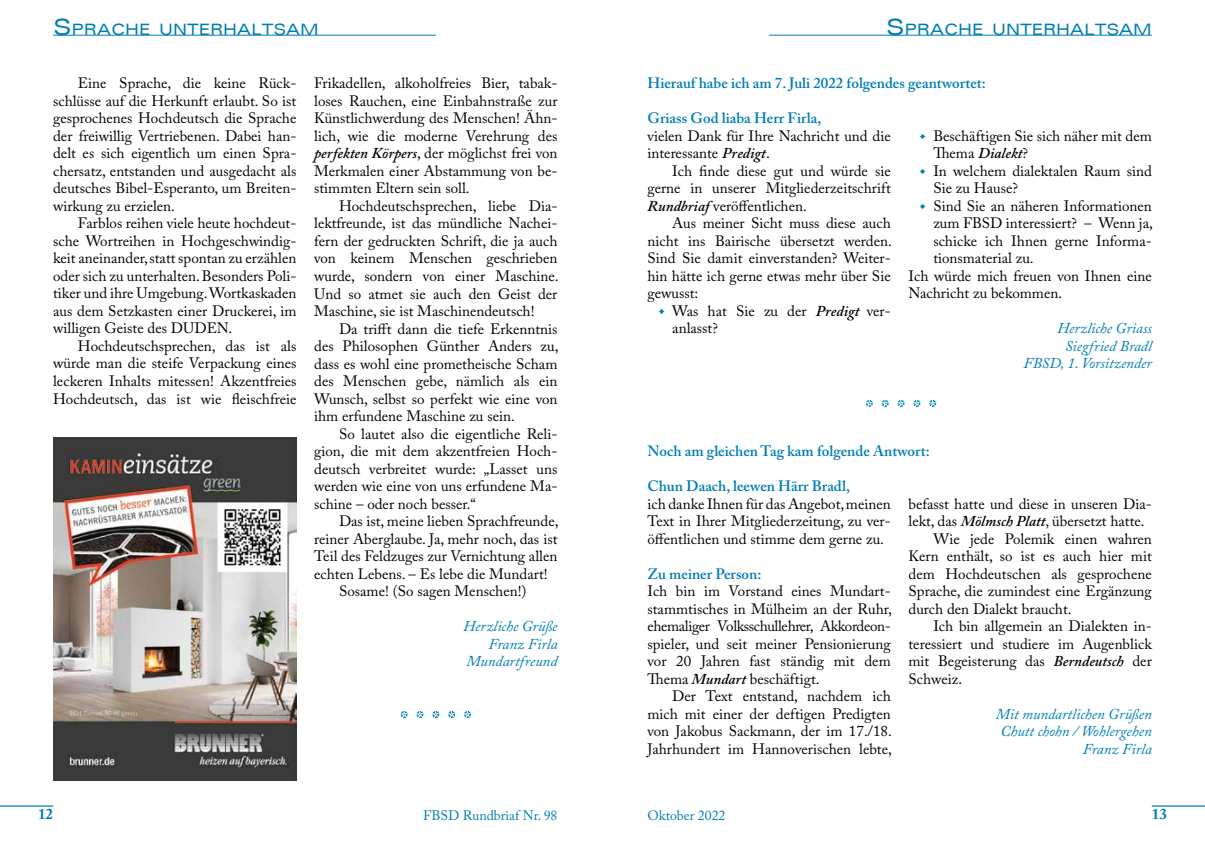
<style>
.page{position:relative;width:1205px;height:851px;background:#fff}
.page>*{position:absolute;margin:0;border:0;box-sizing:border-box;transform-origin:0 0}
.t1{font:expanded 15.75px "Univers";color:#007eb2}
.t2{font:15px/17.5px "Adobe Caslon Pro";color:#000;text-align:justify}
.t3{font:600 15px "Adobe Caslon Pro";color:#007eb2}
.t4{font:italic 15px/17.5px "Adobe Caslon Pro";color:#007eb2;text-align:right}
.t5{font:italic 600 15px "Adobe Caslon Pro";color:#000}
.t6{font:700 15px "Adobe Caslon Pro";color:#007eb2}
.t7{font:13.75px "Adobe Caslon Pro";color:#007eb2}
.s1{font-size:22.5px}
.s2{font-weight:600;font-style:italic}
.s3{font-weight:400;font-style:normal}
</style>
<div class="page">
<hr style="left:0;top:805px;width:53px;height:1px;background:#007eb2">
<hr style="left:1152px;top:805px;width:53px;height:1px;background:#007eb2">
<hr style="left:53px;top:35px;width:383px;height:1px;background:#007eb2">
<svg style="left:432px;top:711px;width:7px;height:7px"></svg>
<svg style="left:448px;top:711px;width:7px;height:7px"></svg>
<svg style="left:464px;top:711px;width:7px;height:7px"></svg>
<svg style="left:400px;top:711px;width:8px;height:7px"></svg>
<svg style="left:416px;top:711px;width:8px;height:7px"></svg>
<img style="left:53px;top:438px;width:243px;height:342px">
<hr style="left:769px;top:35px;width:383px;height:1px;background:#007eb2">
<svg style="left:897px;top:399px;width:8px;height:8px"></svg>
<svg style="left:913px;top:399px;width:7px;height:8px"></svg>
<svg style="left:929px;top:399px;width:7px;height:8px"></svg>
<svg style="left:865px;top:399px;width:8px;height:8px"></svg>
<svg style="left:881px;top:399px;width:8px;height:8px"></svg>
<p class="t1" style="left:53px;top:20px;width:267px"><span class="s1">S</span> PRACHE UNTERHALTSAM</p>
<p class="t2" style="left:53px;top:74px;width:245px;text-indent:25px">Eine Sprache, die keine Rück&shy;schlüsse auf die Herkunft erlaubt. So ist gesprochenes Hochdeutsch die Sprache der freiwillig Vertriebenen. Dabei han&shy;delt es sich eigentlich um einen Spra&shy;chersatz, entstanden und ausgedacht als deutsches Bibel-Esperanto, um Breiten&shy;wirkung zu erzielen.</p>
<p class="t2" style="left:53px;top:214px;width:245px;text-indent:25px">Farblos reihen viele heute hochdeut&shy;sche Wortreihen in Hochgeschwindig&shy;keit aneinander, statt spontan zu erzählen oder sich zu unterhalten. Besonders Poli&shy;tiker und ihre Umgebung. Wortkaskaden aus dem Setzkasten einer Druckerei, im willigen Geiste des DUDEN.</p>
<p class="t2" style="left:53px;top:337px;width:245px;text-indent:25px">Hochdeutschsprechen, das ist als würde man die steife Verpackung eines leckeren Inhalts mitessen! Akzentfreies Hochdeutsch, das ist wie fleischfreie</p>
<p class="t2" style="left:314px;top:74px;width:245px">Frikadellen, alkoholfreies Bier, tabak&shy;loses Rauchen, eine Einbahnstraße zur Künstlichwerdung des Menschen! Ähn&shy;lich, wie die moderne Verehrung des <span class="s2">perfekten Körpers</span>, der möglichst frei von Merkmalen einer Abstammung von be&shy;stimmten Eltern sein soll.</p>
<p class="t2" style="left:314px;top:197px;width:246px;text-indent:25px">Hochdeutschsprechen, liebe Dia&shy;lektfreunde, ist das mündliche Nachei&shy;fern der gedruckten Schrift, die ja auch von keinem Menschen geschrieben wurde, sondern von einer Maschine.<br>Und so atmet sie auch den Geist der Maschine, sie ist Maschinendeutsch!</p>
<p class="t2" style="left:314px;top:319px;width:246px;text-indent:25px">Da trifft dann die tiefe Erkenntnis des Philosophen Günther Anders zu, dass es wohl eine prometheische Scham des Menschen gebe, nämlich als ein Wunsch, selbst so perfekt wie eine von ihm erfundene Maschine zu sein.</p>
<p class="t2" style="left:314px;top:424px;width:245px;text-indent:25px">So lautet also die eigentliche Reli&shy;gion, die mit dem akzentfreien Hoch&shy;deutsch verbreitet wurde: „Lasset uns werden wie eine von uns erfundene Ma&shy;schine – oder noch besser.“</p>
<p class="t2" style="left:339px;top:512px;width:221px">Das ist, meine lieben Sprachfreunde,</p>
<p class="t2" style="left:314px;top:529px;width:245px">reiner Aberglaube. Ja, mehr noch, das ist</p>
<p class="t2" style="left:314px;top:547px;width:245px">Teil des Feldzuges zur Vernichtung allen</p>
<p class="t2" style="left:314px;top:564px;width:235px">echten Lebens. – Es lebe die Mundart!</p>
<p class="t2" style="left:339px;top:582px;width:189px">Sosame! (So sagen Menschen!)</p>
<p class="t4" style="left:464px;top:617px;width:95px">Herzliche Grüße<br>Franz Firla<br>Mundartfreund</p>
<p class="t1" style="left:886px;top:20px;width:267px"><span class="s1">S</span> PRACHE UNTERHALTSAM</p>
<p class="t3" style="left:647px;top:74px;width:340px">Hierauf habe ich am 7. Juli 2022 folgendes geantwortet:</p>
<p class="t3" style="left:647px;top:109px;width:175px">Griass God liaba Herr Firla,</p>
<p class="t2" style="left:647px;top:127px;width:245px">vielen Dank für Ihre Nachricht und die interessante <span class="s2">Predigt</span>.</p>
<p class="t2" style="left:647px;top:162px;width:245px;text-indent:25px">Ich finde diese gut und würde sie gerne in unserer Mitgliederzeitschrift <span class="s2">Rundbriaf</span> veröffentlichen.</p>
<p class="t2" style="left:647px;top:214px;width:246px;text-indent:25px">Aus meiner Sicht muss diese auch nicht ins Bairische übersetzt werden.<br>Sind Sie damit einverstanden? Weiter&shy;hin hätte ich gerne etwas mehr über Sie gewusst:</p>
<p class="t2" style="left:672px;top:302px;width:220px">Was hat Sie zu der <span class="s2">Predigt</span> ver&shy;anlasst?</p>
<p class="t2" style="left:933px;top:127px;width:220px">Beschäftigen Sie sich näher mit dem</p>
<p class="t5" style="left:933px;top:144px;width:96px"><span class="s3">Thema</span> Dialekt<span class="s3">?</span></p>
<p class="t2" style="left:933px;top:162px;width:220px">In welchem dialektalen Raum sind</p>
<p class="t2" style="left:933px;top:179px;width:86px">Sie zu Hause?</p>
<p class="t2" style="left:933px;top:197px;width:220px">Sind Sie an näheren Informationen</p>
<p class="t2" style="left:933px;top:214px;width:221px">zum FBSD interessiert? – Wenn ja,</p>
<p class="t2" style="left:933px;top:232px;width:220px">schicke ich Ihnen gerne Informa-</p>
<p class="t2" style="left:933px;top:249px;width:102px">tionsmaterial zu.</p>
<p class="t2" style="left:908px;top:267px;width:245px">Ich würde mich freuen von Ihnen eine</p>
<p class="t2" style="left:908px;top:284px;width:155px">Nachricht zu bekommen.</p>
<p class="t4" style="left:1023px;top:319px;width:130px">Herzliche Griass<br>Siegfried Bradl<br>FBSD, 1. Vorsitzender</p>
<p class="t3" style="left:647px;top:442px;width:284px">Noch am gleichen Tag kam folgende Antwort:</p>
<p class="t3" style="left:647px;top:477px;width:204px">Chun Daach, leewen Härr Bradl,</p>
<p class="t2" style="left:647px;top:494px;width:245px">ich danke Ihnen für das Angebot, meinen Text in Ihrer Mitgliederzeitung, zu ver&shy;öffentlichen und stimme dem gerne zu.</p>
<p class="t3" style="left:647px;top:564px;width:115px">Zu meiner Person:</p>
<p class="t2" style="left:647px;top:582px;width:246px">Ich bin im Vorstand eines Mundart&shy;stammtisches in Mülheim an der Ruhr, ehemaliger Volksschullehrer, Akkordeon&shy;spieler, und seit meiner Pensionierung vor 20 Jahren fast ständig mit dem Thema <span class="s2">Mundart</span> beschäftigt.</p>
<p class="t2" style="left:647px;top:687px;width:246px;text-indent:25px">Der Text entstand, nachdem ich mich mit einer der deftigen Predigten von Jakobus Sackmann, der im 17./18.<br>Jahrhundert im Hannoverischen lebte,</p>
<p class="t2" style="left:908px;top:494px;width:245px">befasst hatte und diese in unseren Dia-</p>
<p class="t2" style="left:908px;top:512px;width:238px">lekt, das <span class="s2">Mölmsch Platt</span>, übersetzt hatte.</p>
<p class="t2" style="left:933px;top:529px;width:220px">Wie jede Polemik einen wahren</p>
<p class="t2" style="left:908px;top:547px;width:245px">Kern enthält, so ist es auch hier mit</p>
<p class="t2" style="left:908px;top:564px;width:245px">dem Hochdeutschen als gesprochene</p>
<p class="t2" style="left:908px;top:582px;width:245px">Sprache, die zumindest eine Ergänzung</p>
<p class="t2" style="left:908px;top:599px;width:165px">durch den Dialekt braucht.</p>
<p class="t2" style="left:933px;top:617px;width:220px">Ich bin allgemein an Dialekten in-</p>
<p class="t2" style="left:908px;top:634px;width:245px">teressiert und studiere im Augenblick</p>
<p class="t2" style="left:908px;top:652px;width:245px">mit Begeisterung das <span class="s2">Berndeutsch</span> der</p>
<p class="t2" style="left:908px;top:669px;width:55px">Schweiz.</p>
<p class="t4" style="left:995px;top:704px;width:158px">Mit mundartlichen Grüßen<br>Chutt chohn / Wohlergehen<br>Franz Firla</p>
<p class="t6" style="left:38px;top:805px;width:16px">12</p>
<p class="t7" style="left:423px;top:807px;width:136px">FBSD Rundbriaf Nr. 98</p>
<p class="t7" style="left:647px;top:807px;width:79px">Oktober 2022</p>
<p class="t6" style="left:1152px;top:805px;width:16px">13</p>
</div>
